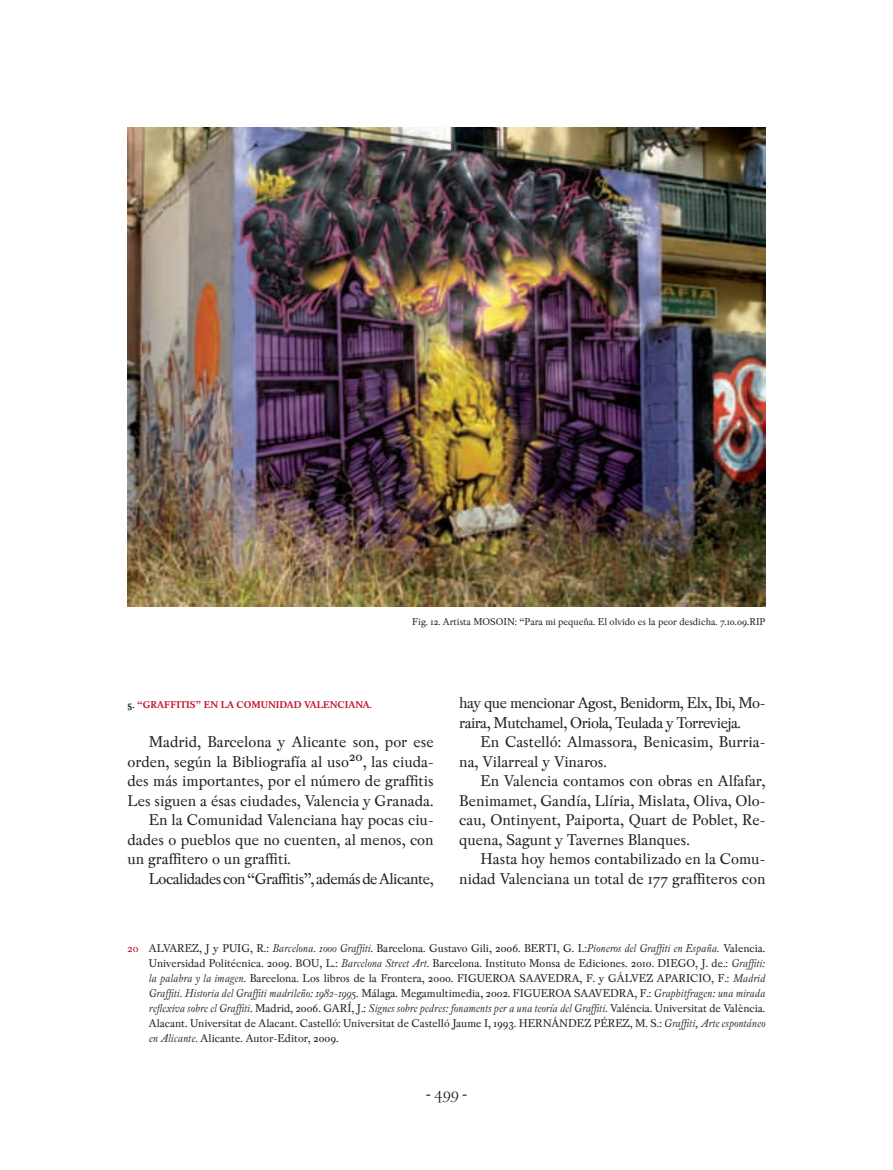
<style>
.page{position:relative;width:893px;height:1170px;background:#fff}
.page>*{position:absolute;margin:0;border:0;box-sizing:border-box;transform-origin:0 0}
.t1{font:18px "Peleguer";color:#231f20}
.t2{font:16.5px/19.5px "Pradell";color:#231f20;text-align:justify}
.t3{font:16.5px/19.5px "Pradell";letter-spacing:-.03em;color:#231f20}
.endnote_text{font:12px/15px "Pradell";color:#231f20;text-align:justify}
.t4{font:10.5px "Pradell";color:#231f20}
.t5{font:700 10.5px "Pradell";color:#c3102f}
.s1{color:#231f20}
.s2{color:#c3102f}
.s3{font-style:italic}
</style>
<div class="page">
<img style="left:128px;top:128px;width:637px;height:478px">
<p class="t4" style="left:412px;top:616px;width:355px">Fig. 12. Artista MOSOIN: “Para mi pequeña. El olvido es la peor desdicha. 7.10.09.RIP</p>
<p class="t5" style="left:128px;top:699px;width:246px"><span class="s1">5.</span> “GRAFFITIS” EN LA COMUNIDAD VALENCIANA.</p>
<p class="t2" style="left:128px;top:732px;width:308px;text-indent:21px">Madrid, Barcelona y Alicante son, por ese orden, según la Bibliografía al uso<sup>20</sup>, las ciuda&shy;des más importantes, por el número de graffitis Les siguen a ésas ciudades, Valencia y Granada.</p>
<p class="t2" style="left:128px;top:810px;width:308px;text-indent:21px">En la Comunidad Valenciana hay pocas ciu&shy;dades o pueblos que no cuenten, al menos, con un graffitero o un graffiti.</p>
<p class="t3" style="left:149px;top:868px;width:286px">Localidades con “Graffitis”, además de Alicante,</p>
<p class="t3" style="left:459px;top:693px;width:308px">hay que mencionar Agost, Benidorm, Elx, Ibi, Mo&shy;raira, Mutchamel, Oriola, Teulada y Torrevieja.</p>
<p class="t2" style="left:459px;top:732px;width:308px;text-indent:21px">En Castelló: Almassora, Benicasim, Burria&shy;na, Vilarreal y Vinaros.</p>
<p class="t2" style="left:459px;top:771px;width:308px;text-indent:21px">En Valencia contamos con obras en Alfafar, Benimamet, Gandía, Llíria, Mislata, Oliva, Olo&shy;cau, Ontinyent, Paiporta, Quart de Poblet, Re&shy;quena, Sagunt y Tavernes Blanques.</p>
<p class="t2" style="left:459px;top:849px;width:308px;text-align:right">Hasta hoy hemos contabilizado en la Comu&shy;nidad Valenciana un total de 177 graffiteros con</p>
<p class="endnote_text" style="left:149px;top:940px;width:618px;text-indent:-21px"><span class="s2">20</span> ALVAREZ, J y PUIG, R.: <span class="s3">Barcelona. 1000 Graffiti.</span> Barcelona. Gustavo Gili, 2006. BERTI, G. I.:<span class="s3">Pioneros del Graffiti en España.</span> Valencia.<br>Universidad Politécnica. 2009. BOU, L.: <span class="s3">Barcelona Street Art.</span> Barcelona. Instituto Monsa de Ediciones. 2010. DIEGO, J. de.: <span class="s3">Graffiti: la palabra y la imagen.</span> Barcelona. Los libros de la Frontera, 2000. FIGUEROA SAAVEDRA, F. y GÁLVEZ APARICIO, F.: <span class="s3">Madrid Graffiti. Historia del Graffiti madrileño: 1982-1995.</span> Málaga. Megamultimedia, 2002. FIGUEROA SAAVEDRA, F.: <span class="s3">Graphitfragen: una mirada reflexiva sobre el Graffiti.</span> Madrid, 2006. GARÍ, J.: <span class="s3">Signes sobre pedres: fonaments per a una teoría del Graffiti.</span> Valéncia. Universitat de València.<br>Alacant. Universitat de Alacant. Castelló: Universitat de Castelló Jaume I, 1993. HERNÁNDEZ PÉREZ, M. S.: <span class="s3">Graffiti, Arte espontáneo en Alicante.</span> Alicante. Autor-Editor, 2009.</p>
<h1 class="t1" style="left:426px;top:1083px;width:43px">- 499 -</h1>
</div>
